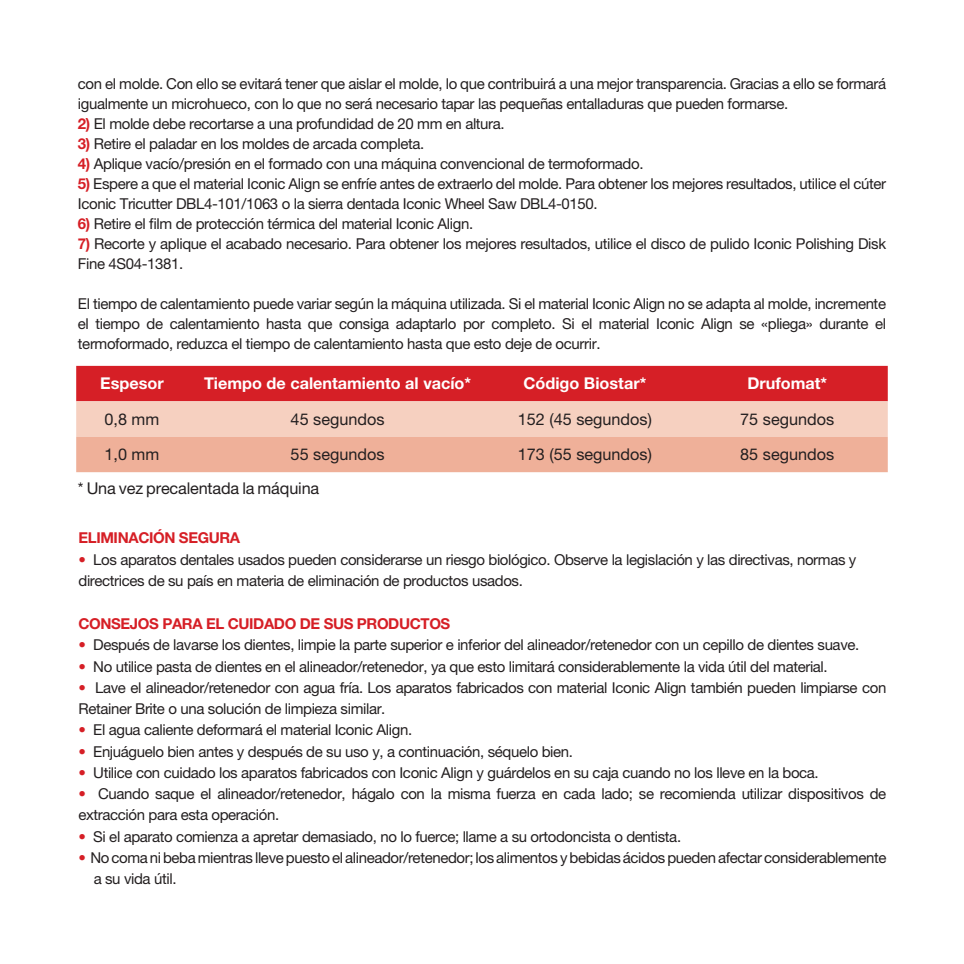
<style>
.page{position:relative;width:964px;height:964px;background:#fff}
.page>*{position:absolute;margin:0;border:0;box-sizing:border-box;transform-origin:0 0}
.t1{font:16.25px "Helvetica Neue LT Pro";color:#231f20}
.t2{font:700 16.25px "Helvetica Neue LT Pro";color:#fff}
.t3{font:15px/20px "Helvetica Neue LT Pro";letter-spacing:-.025em;color:#231f20}
.t4{font:700 15px "Helvetica Neue LT Pro";letter-spacing:-.025em;color:#d61f26}
.s1{font-weight:700;color:#d61f26}
.s2{color:#d61f26}
</style>
<div class="page">
<svg style="left:76px;top:366px;width:812px;height:106px;background:#e98b80"></svg>
<p class="t3" style="left:78px;top:73px;width:810px">con el molde. Con ello se evitará tener que aislar el molde, lo que contribuirá a una mejor transparencia. Gracias a ello se formará igualmente un microhueco, con lo que no será necesario tapar las pequeñas entalladuras que pueden formarse.</p>
<p class="t3" style="left:78px;top:113px;width:428px"><span class="s1">2)</span> El molde debe recortarse a una profundidad de 20 mm en altura.</p>
<p class="t3" style="left:78px;top:133px;width:348px"><span class="s1">3)</span> Retire el paladar en los moldes de arcada completa.</p>
<p class="t3" style="left:78px;top:153px;width:567px"><span class="s1">4)</span> Aplique vacío/presión en el formado con una máquina convencional de termoformado.</p>
<p class="t3" style="left:78px;top:173px;width:809px"><span class="s1">5)</span> Espere a que el material Iconic Align se enfríe antes de extraerlo del molde. Para obtener los mejores resultados, utilice el cúter<br>Iconic Tricutter DBL4-101/1063 o la sierra dentada Iconic Wheel Saw DBL4-0150.</p>
<p class="t3" style="left:78px;top:213px;width:397px"><span class="s1">6)</span> Retire el film de protección térmica del material Iconic Align.</p>
<p class="t3" style="left:78px;top:233px;width:809px"><span class="s1">7)</span> Recorte y aplique el acabado necesario. Para obtener los mejores resultados, utilice el disco de pulido Iconic Polishing Disk<br>Fine 4S04-1381.</p>
<p class="t3" style="left:78px;top:293px;width:809px;text-align:justify">El tiempo de calentamiento puede variar según la máquina utilizada. Si el material Iconic Align no se adapta al molde, incremente el tiempo de calentamiento hasta que consiga adaptarlo por completo. Si el material Iconic Align se «pliega» durante el termoformado, reduzca el tiempo de calentamiento hasta que esto deje de ocurrir.</p>
<p class="t2" style="left:100px;top:373px;width:65px">Espesor</p>
<p class="t2" style="left:204px;top:373px;width:269px">Tiempo de calentamiento al vacío*</p>
<p class="t2" style="left:523px;top:373px;width:124px">Código Biostar*</p>
<p class="t2" style="left:747px;top:373px;width:81px">Drufomat*</p>
<p class="t1" style="left:104px;top:409px;width:56px">0,8 mm</p>
<p class="t1" style="left:291px;top:409px;width:95px">45 segundos</p>
<p class="t1" style="left:518px;top:409px;width:135px">152 (45 segundos)</p>
<p class="t1" style="left:740px;top:409px;width:95px">75 segundos</p>
<p class="t1" style="left:104px;top:445px;width:56px">1,0 mm</p>
<p class="t1" style="left:291px;top:445px;width:95px">55 segundos</p>
<p class="t1" style="left:518px;top:445px;width:135px">173 (55 segundos)</p>
<p class="t1" style="left:740px;top:445px;width:95px">85 segundos</p>
<p class="t1" style="left:78px;top:478px;width:243px">* Una vez precalentada la máquina</p>
<p class="t4" style="left:78px;top:528px;width:163px">ELIMINACIÓN SEGURA</p>
<p class="t3" style="left:78px;top:548px;width:779px;line-height:21.5px"><span class="s2">•</span> Los aparatos dentales usados pueden considerarse un riesgo biológico. Observe la legislación y las directivas, normas y directrices de su país en materia de eliminación de productos usados.</p>
<p class="t4" style="left:78px;top:614px;width:373px">CONSEJOS PARA EL CUIDADO DE SUS PRODUCTOS</p>
<p class="t3" style="left:78px;top:635px;width:782px"><span class="s2">•</span> Después de lavarse los dientes, limpie la parte superior e inferior del alineador/retenedor con un cepillo de dientes suave.</p>
<p class="t3" style="left:78px;top:656px;width:751px"><span class="s2">•</span> No utilice pasta de dientes en el alineador/retenedor, ya que esto limitará considerablemente la vida útil del material.</p>
<p class="t3" style="left:78px;top:677px;width:809px;line-height:21.2px"><span class="s2">•</span> Lave el alineador/retenedor con agua fría. Los aparatos fabricados con material Iconic Align también pueden limpiarse con<br>Retainer Brite o una solución de limpieza similar.</p>
<p class="t3" style="left:78px;top:720px;width:335px"><span class="s2">•</span> El agua caliente deformará el material Iconic Align.</p>
<p class="t3" style="left:78px;top:741px;width:496px"><span class="s2">•</span> Enjuáguelo bien antes y después de su uso y, a continuación, séquelo bien.</p>
<p class="t3" style="left:78px;top:762px;width:742px"><span class="s2">•</span> Utilice con cuidado los aparatos fabricados con Iconic Align y guárdelos en su caja cuando no los lleve en la boca.</p>
<p class="t3" style="left:78px;top:783px;width:809px;line-height:21.2px"><span class="s2">•</span> Cuando saque el alineador/retenedor, hágalo con la misma fuerza en cada lado; se recomienda utilizar dispositivos de extracción para esta operación.</p>
<p class="t3" style="left:78px;top:826px;width:604px"><span class="s2">•</span> Si el aparato comienza a apretar demasiado, no lo fuerce; llame a su ortodoncista o dentista.</p>
<p class="t3" style="left:78px;top:847px;width:809px"><span class="s2">•</span> No coma ni beba mientras lleve puesto el alineador/retenedor; los alimentos y bebidas ácidos pueden afectar considerablemente</p>
<p class="t3" style="left:94px;top:868px;width:84px">a su vida útil.</p>
</div>
